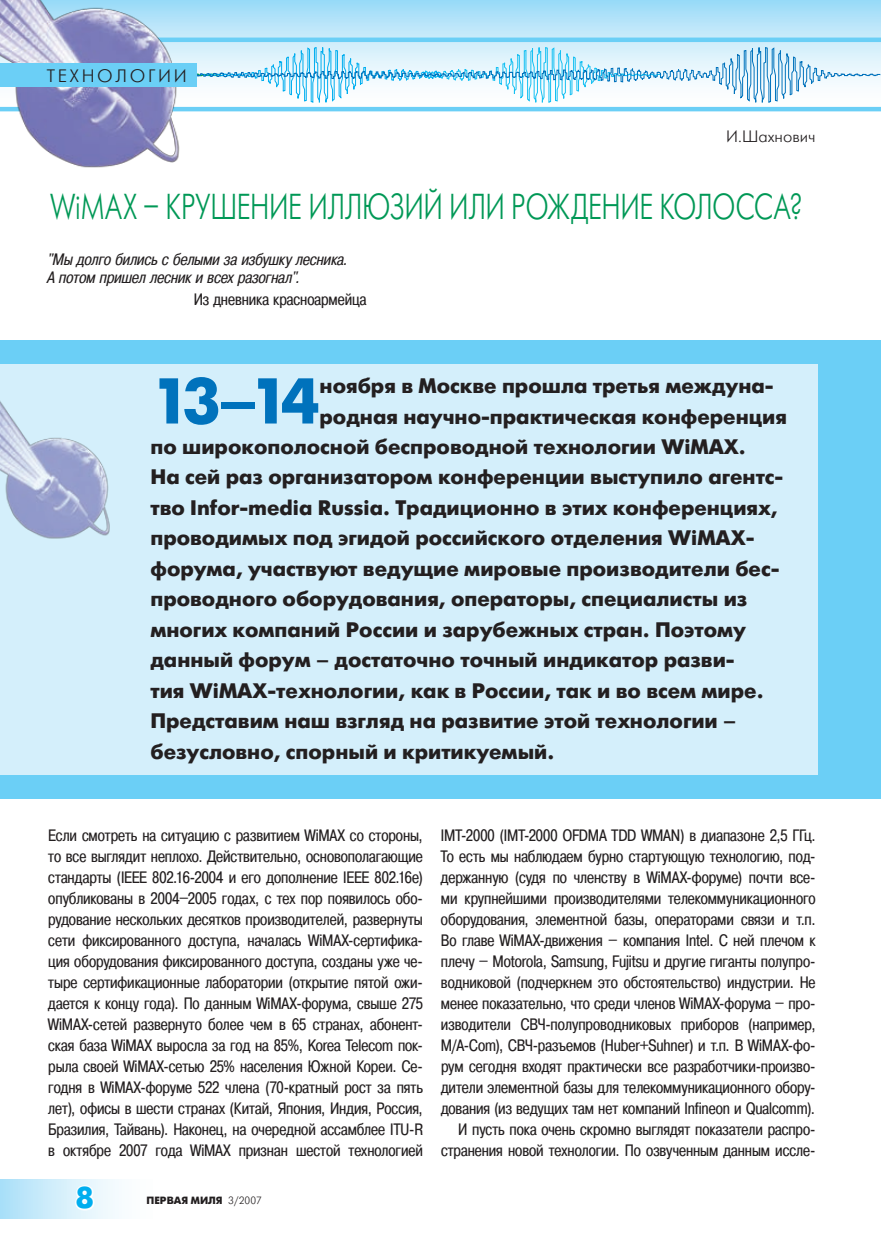
<style>
.page{position:relative;width:881px;height:1234px;background:#fff}
.page>*{position:absolute;margin:0;border:0;box-sizing:border-box;transform-origin:0 0}
.t1{font:700 64.5px "Futuris C";color:#0072bc}
.t2{font:36px "Futuris C";letter-spacing:-.015em;color:#009856;scale:.75 1}
.t3{font:700 30px "Futuris C";color:#00aeef}
.t4{font:700 21px "Futuris C";color:#231f20}
.t5{font:18px "Futuris C";letter-spacing:.15em;color:#231f20}
.t6{font:16.5px/21px "Pragmatica Cond C";color:#231f20;text-align:justify}
.t7{font:italic 16.5px/18px "Pragmatica Cond C";color:#231f20}
.t8{font:16.5px "Futuris Light C";color:#231f20}
.t9{font:700 10.5px "Futuris C";color:#231f20}
.s1{font-weight:400}
</style>
<div class="page">
<div style="left:0;top:1178px;width:159px;height:40px;background:linear-gradient(to right,#b0e2f9,#fff)"></div>
<svg style="left:74px;top:1183px;width:22px;height:28px"></svg>
<svg style="left:185px;top:0;width:695px;height:107px;background:#b9e5f9"></svg>
<div style="left:0;top:340px;width:880px;height:437px;background:#6bcff6"></div>
<div style="left:0;top:364px;width:816px;height:413px;background:#d4effb"></div>
<img style="left:0;top:401px;width:110px;height:138px">
<div style="left:0;top:774px;width:880px;height:24px;background:#6bcff6"></div>
<hr style="left:0;top:38px;width:880px;height:4px;background:#6bcff6">
<hr style="left:0;top:107px;width:880px;height:4px;background:#6bcff6">
<svg style="left:185px;top:47px;width:695px;height:56px"></svg>
<img style="left:0;top:0;width:185px;height:168px">
<div style="left:0;top:63px;width:196px;height:24px;background:#6bcff6"></div>
<p class="t5" style="left:47px;top:66px;width:142px">технологии</p>
<p class="t8" style="left:726px;top:128px;width:91px">И.Шахнович</p>
<h2 class="t2" style="left:50px;top:188px;width:1003px">WiMAX – крушение иллюзий или рождение колосса?</h2>
<p class="t7" style="left:47px;top:250px;width:305px">"Мы долгобилисьсбелыми заизбушку лесника.<br>Апотом пришеллесники всехразогнал".</p>
<p class="t6" style="left:194px;top:289px;width:174px">Из дневника красноармейца</p>
<h1 class="t1" style="left:150px;top:365px;width:170px">13–14</h1>
<p class="t4" style="left:319px;top:374px;width:455px">ноября в Москве прошла третья междуна-</p>
<p class="t4" style="left:319px;top:404px;width:468px">родная научно-практическая конференция</p>
<p class="t4" style="left:150px;top:435px;width:596px">по широкополосной беспроводной технологии WiMAX.</p>
<p class="t4" style="left:150px;top:465px;width:634px">На сей раз организатором конференции выступило агентс-</p>
<p class="t4" style="left:150px;top:496px;width:628px">тво Infor-media Russia. Традиционно в этих конференциях,</p>
<p class="t4" style="left:150px;top:526px;width:605px">проводимых под эгидой российского отделения WiMAX-</p>
<p class="t4" style="left:150px;top:557px;width:630px">форума, участвуют ведущие мировые производители бес-</p>
<p class="t4" style="left:150px;top:587px;width:598px">проводного оборудования, операторы, специалисты из</p>
<p class="t4" style="left:150px;top:617px;width:597px">многих компаний России и зарубежных стран. Поэтому</p>
<p class="t4" style="left:150px;top:648px;width:585px">данный форум – достаточно точный индикатор разви-</p>
<p class="t4" style="left:150px;top:678px;width:614px">тия WiMAX-технологии, как в России, так и во всем мире.</p>
<p class="t4" style="left:150px;top:709px;width:587px">Представим наш взгляд на развитие этой технологии –</p>
<p class="t4" style="left:150px;top:739px;width:405px">безусловно, спорный и критикуемый.</p>
<p class="t6" style="left:48px;top:824px;width:376px">Если смотреть на ситуацию с развитием WiMAX со стороны, то все выглядит неплохо. Действительно, основополагающие стандарты (IEEE 802.16-2004 и его дополнение IEEE 802.16е) опубликованы в 2004–2005 годах, с тех пор появилось обо&shy;рудование нескольких десятков производителей, развернуты сети фиксированного доступа, началась WiMAX-сертифика&shy;ция оборудования фиксированного доступа, созданы уже че&shy;тыре сертификационные лаборатории (открытие пятой ожи&shy;дается к концу года). По данным WiMAX-форума, свыше 275<br>WiMAX-сетей развернуто более чем в 65 странах, абонент&shy;ская база WiMAX выросла за год на 85%, Korea Telecom пок&shy;рыла своей WiMAX-сетью 25% населения Южной Кореи. Се&shy;годня в WiMAX-форуме 522 члена (70-кратный рост за пять лет), офисы в шести странах (Китай, Япония, Индия, Россия, Бразилия, Тайвань). Наконец, на очередной ассамблее ITU‑R в октябре 2007 года WiMAX признан шестой технологией</p>
<p class="t6" style="left:441px;top:824px;width:376px;text-align:right">IMT-2000 (IMT-2000 OFDMA TDD WMAN) в диапазоне 2,5 ГГц.<br>То есть мы наблюдаем бурно стартующую технологию, под&shy;держанную (судя по членству в WiMAX-форуме) почти все&shy;ми крупнейшими производителями телекоммуникационного оборудования, элементной базы, операторами связи и т.п.<br>Во главе WiMAX-движения – компания Intel. С ней плечом к плечу – Motorola, Samsung, Fujitsu и другие гиганты полупро&shy;водниковой (подчеркнем это обстоятельство) индустрии. Не менее показательно, что среди членов WiMAX-форума – про&shy;изводители СВЧ-полупроводниковых приборов (например, M/A‑Com), СВЧ-разъемов (Huber+Suhner) и т.п. В WiMAX-фо&shy;рум сегодня входят практически все разработчики-произво&shy;дители элементной базы для телекоммуникационного обору&shy;дования (из ведущих там нет компаний Infineon и Qualcomm).<br>И пусть пока очень скромно выглядят показатели распро&shy;странения новой технологии. По озвученным данным иссле-</p>
<h3 class="t3" style="left:76px;top:1180px;width:19px">8</h3>
<p class="t9" style="left:146px;top:1194px;width:117px">ПЕРВАЯ МИЛЯ <span class="s1">3/2007</span></p>
</div>
